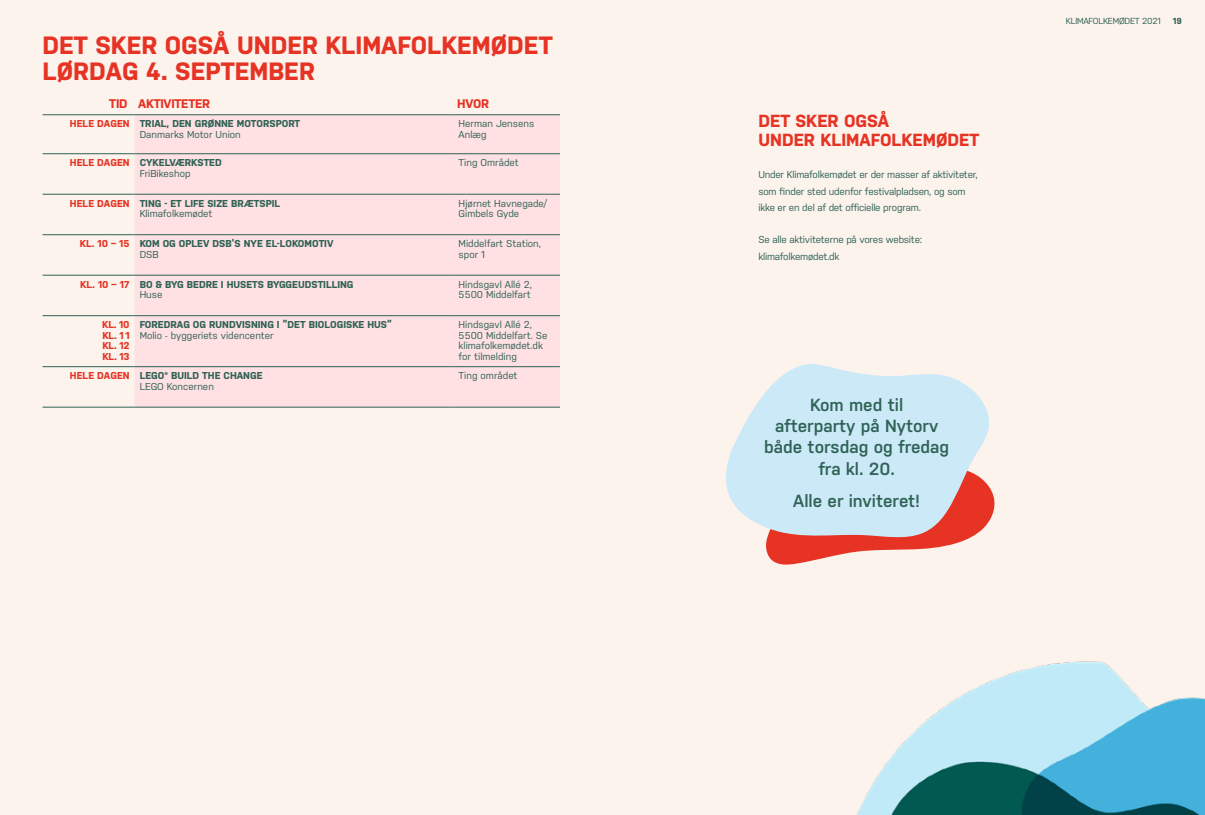
<style>
.page{position:relative;width:1205px;height:815px;background:#fcf3ed}
.page>*{position:absolute;margin:0;border:0;box-sizing:border-box;transform-origin:0 0}
.t1{font:700 25px/26.4px "Nudista";color:#e63324}
.t2{font:600 17.5px/21.2px "Nudista";color:#2f6255;text-align:center}
.t3{font:700 17.5px/18.8px "Nudista";color:#e63324}
.t4{font:700 12.5px "Nudista";letter-spacing:-.02em;color:#e63324}
.t5{font:700 10px/10.5px "Nudista";color:#2f6255}
.t6{font:10px/10.5px "Nudista";color:#2f6255}
.t7{font:10px/16.2px "Nudista";letter-spacing:-.02em;color:#2f6255}
.t8{font:700 10px/10.5px "Nudista";letter-spacing:-.02em;color:#e63324;text-align:justify}
.t9{font:8.75px "Nudista";letter-spacing:-.02em;color:#2f6255}
.t10{font:700 8.75px "Nudista";color:#2f6255}
.s1{color:#e63324}
.s2{font-weight:400}
</style>
<div class="page">
<div style="left:135px;top:116px;width:425px;height:291px;background:#ffe0e3"></div>
<hr style="left:43px;top:407px;width:92px;height:1px;background:#2f6255">
<hr style="left:135px;top:407px;width:319px;height:1px;background:#2f6255">
<hr style="left:454px;top:407px;width:106px;height:1px;background:#2f6255">
<hr style="left:43px;top:115px;width:92px;height:1px;background:#2f6255">
<hr style="left:43px;top:154px;width:92px;height:1px;background:#2f6255">
<hr style="left:43px;top:194px;width:92px;height:1px;background:#2f6255">
<hr style="left:43px;top:234px;width:92px;height:1px;background:#2f6255">
<hr style="left:43px;top:275px;width:92px;height:1px;background:#2f6255">
<hr style="left:43px;top:315px;width:92px;height:1px;background:#2f6255">
<hr style="left:43px;top:366px;width:92px;height:1px;background:#2f6255">
<hr style="left:135px;top:115px;width:319px;height:1px;background:#2f6255">
<hr style="left:135px;top:154px;width:319px;height:1px;background:#2f6255">
<hr style="left:135px;top:194px;width:319px;height:1px;background:#2f6255">
<hr style="left:135px;top:234px;width:319px;height:1px;background:#2f6255">
<hr style="left:135px;top:275px;width:319px;height:1px;background:#2f6255">
<hr style="left:135px;top:315px;width:319px;height:1px;background:#2f6255">
<hr style="left:135px;top:366px;width:319px;height:1px;background:#2f6255">
<hr style="left:454px;top:115px;width:106px;height:1px;background:#2f6255">
<hr style="left:454px;top:154px;width:106px;height:1px;background:#2f6255">
<hr style="left:454px;top:194px;width:106px;height:1px;background:#2f6255">
<hr style="left:454px;top:234px;width:106px;height:1px;background:#2f6255">
<hr style="left:454px;top:275px;width:106px;height:1px;background:#2f6255">
<hr style="left:454px;top:315px;width:106px;height:1px;background:#2f6255">
<hr style="left:454px;top:366px;width:106px;height:1px;background:#2f6255">
<img style="left:857px;top:661px;width:348px;height:154px">
<svg style="left:766px;top:488px;width:229px;height:77px"></svg>
<svg style="left:726px;top:364px;width:264px;height:178px;fill:#cbe9f7"></svg>
<h1 class="t1" style="left:43px;top:32px;width:512px">DET SKER OGSÅ UNDER KLIMAFOLKEMØDET<br>LØRDAG 4. SEPTEMBER</h1>
<p class="t4" style="left:109px;top:96px;width:102px">TID AKTIVITETER</p>
<p class="t4" style="left:457px;top:96px;width:33px">HVOR</p>
<p class="t5" style="left:140px;top:118px;width:162px;text-indent:-70px"><span class="s1">HELE DAGEN</span> TRIAL, DEN GRØNNE MOTORSPORT<br><span class="s2">Danmarks Motor Union</span></p>
<p class="t6" style="left:459px;top:118px;width:77px">Herman Jensens<br>Anlæg</p>
<p class="t5" style="left:140px;top:157px;width:84px;text-indent:-70px"><span class="s1">HELE DAGEN</span> CYKELVÆRKSTED<br><span class="s2">FriBikeshop</span></p>
<p class="t6" style="left:459px;top:157px;width:62px">Ting Området</p>
<p class="t5" style="left:70px;top:198px;width:212px;text-align:center"><span class="s1">HELE DAGEN</span> TING - ET LIFE SIZE BRÆTSPIL<br><span class="s2">Klimafolkemødet</span></p>
<p class="t6" style="left:459px;top:198px;width:90px">Hjørnet Havnegade/<br>Gimbels Gyde</p>
<p class="t5" style="left:140px;top:238px;width:195px;text-indent:-60px"><span class="s1">KL. 10 – 15</span> KOM OG OPLEV DSB’S NYE EL-LOKOMOTIV<br><span class="s2">DSB</span></p>
<p class="t6" style="left:459px;top:238px;width:84px">Middelfart Station, spor 1</p>
<p class="t5" style="left:140px;top:279px;width:215px;text-indent:-59px"><span class="s1">KL. 10 – 17</span> BO &amp; BYG BEDRE I HUSETS BYGGEUDSTILLING<br><span class="s2">Huse</span></p>
<p class="t6" style="left:459px;top:279px;width:75px">Hindsgavl Allé 2,<br>5500 Middelfart</p>
<p class="t8" style="left:102px;top:319px;width:29px">KL. 10<br>KL. 1 1<br>KL. 12<br>KL. 13</p>
<p class="t5" style="left:140px;top:319px;width:254px">FOREDRAG OG RUNDVISNING I ”DET BIOLOGISKE HUS”</p>
<p class="t6" style="left:140px;top:330px;width:136px">Molio - byggeriets videncenter</p>
<p class="t6" style="left:459px;top:319px;width:90px">Hindsgavl Allé 2,<br>5500 Middelfart. Se klimafolkemødet.dk for tilmelding</p>
<p class="t5" style="left:140px;top:370px;width:124px;text-indent:-70px"><span class="s1">HELE DAGEN</span> LEGO® BUILD THE CHANGE<br><span class="s2">LEGO Koncernen</span></p>
<p class="t6" style="left:459px;top:370px;width:60px">Ting området</p>
<h2 class="t3" style="left:758px;top:111px;width:222px">DET SKER OGSÅ<br>UNDER KLIMAFOLKEMØDET</h2>
<p class="t7" style="left:758px;top:167px;width:221px">Under Klimafolkemødet er der masser af aktiviteter, som finder sted udenfor festivalpladsen, og som ikke er en del af det officielle program.</p>
<p class="t7" style="left:758px;top:232px;width:165px">Se alle aktiviteterne på vores website: klimafolkemødet.dk</p>
<h2 class="t2" style="left:764px;top:394px;width:187px">Kom med til<br>afterparty på Nytorv både torsdag og fredag fra kl. 20.</h2>
<h2 class="t2" style="left:793px;top:490px;width:128px">Alle er inviteret!</h2>
<p class="t9" style="left:1066px;top:16px;width:96px">KLIMAFOLKEMØDET 2021</p>
<p class="t10" style="left:1173px;top:16px;width:10px">19</p>
</div>
